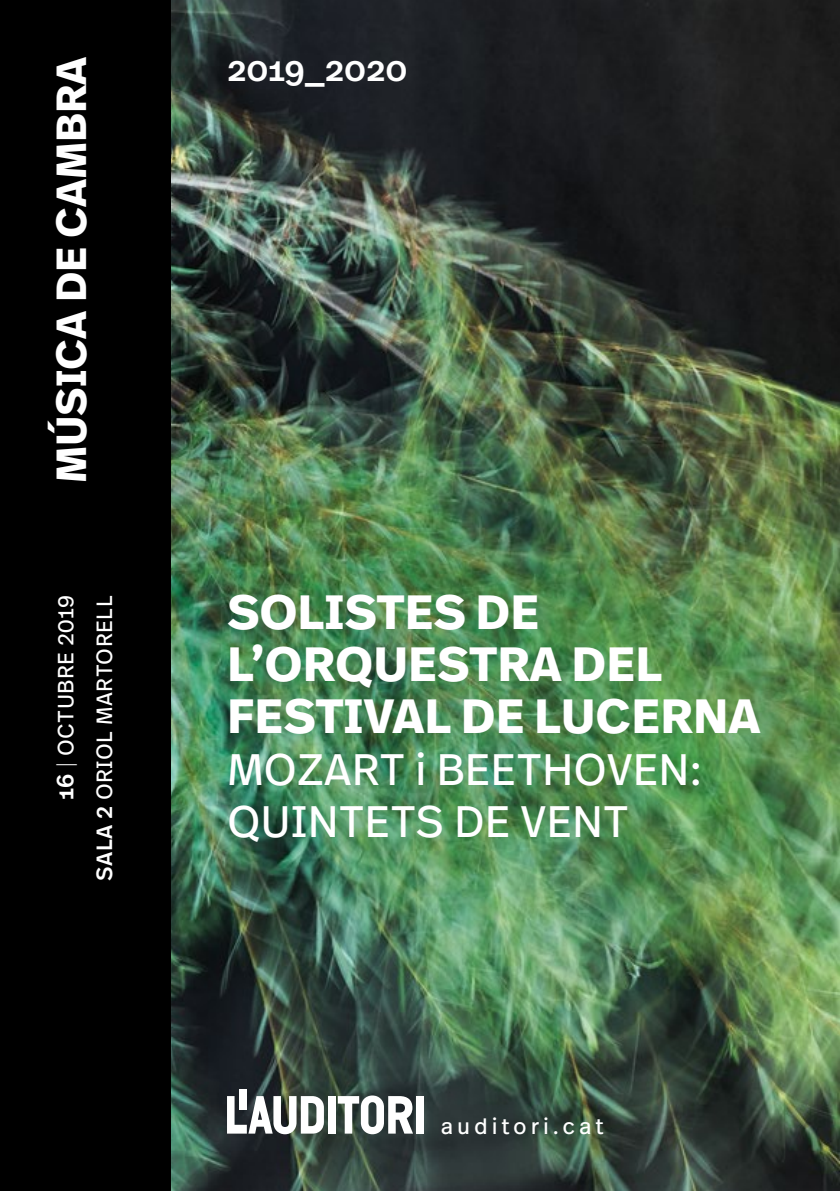
<style>
.page{position:relative;width:840px;height:1191px;background:#fff}
.page>*{position:absolute;margin:0;border:0;box-sizing:border-box;transform-origin:0 0}
.t1{font:700 48px/52px "Real Text Pro";color:#fff}
.t2{font:44px/52px "Real Text Pro";color:#fff}
.t3{font:700 42px "Real Text Pro";color:#fff}
.t4{font:500 34px "Real Text Pro";color:#fff}
.t5{font:22.4px "Real Text Pro";letter-spacing:.17em;color:#fff}
.t6{font:22px "Real Text Pro";letter-spacing:.02em;color:#fff}
.s1{font-weight:500;font-size:24px}
.s2{font-weight:300}
.s3{font-weight:500}
</style>
<div class="page">
<img style="left:170px;top:0;width:669px;height:1191px">
<div style="left:0;top:0;width:170px;height:1191px;background:#000"></div>
<div style="left:239px;top:1089px;width:8px;height:20px;background:#fff"></div>
<svg style="left:227px;top:1096px;width:97px;height:38px"></svg>
<div style="left:328px;top:1096px;width:7px;height:37px;background:#fff"></div>
<svg style="left:337px;top:1095px;width:76px;height:39px"></svg>
<div style="left:416px;top:1096px;width:7px;height:37px;background:#fff"></div>
<p class="t3" style="left:41px;top:483px;width:428px;rotate:-90deg">MÚSICA DE CAMBRA</p>
<p class="t6" style="left:51px;top:800px;width:206px;rotate:-90deg"><span class="s1">16</span> <span class="s2">|</span> OCTUBRE 2019</p>
<p class="t6" style="left:89px;top:881px;width:287px;rotate:-90deg"><span class="s3">SALA 2</span> ORIOL MARTORELL</p>
<p class="t4" style="left:227px;top:45px;width:181px">2019_2020</p>
<p class="t1" style="left:227px;top:585px;width:534px">SOLISTES DE<br>L’ORQUESTRA DEL<br>FESTIVAL DE LUCERNA</p>
<p class="t2" style="left:227px;top:742px;width:476px">MOZART i BEETHOVEN:<br>QUINTETS DE VENT</p>
<p class="t5" style="left:440px;top:1111px;width:164px">auditori.cat</p>
</div>
